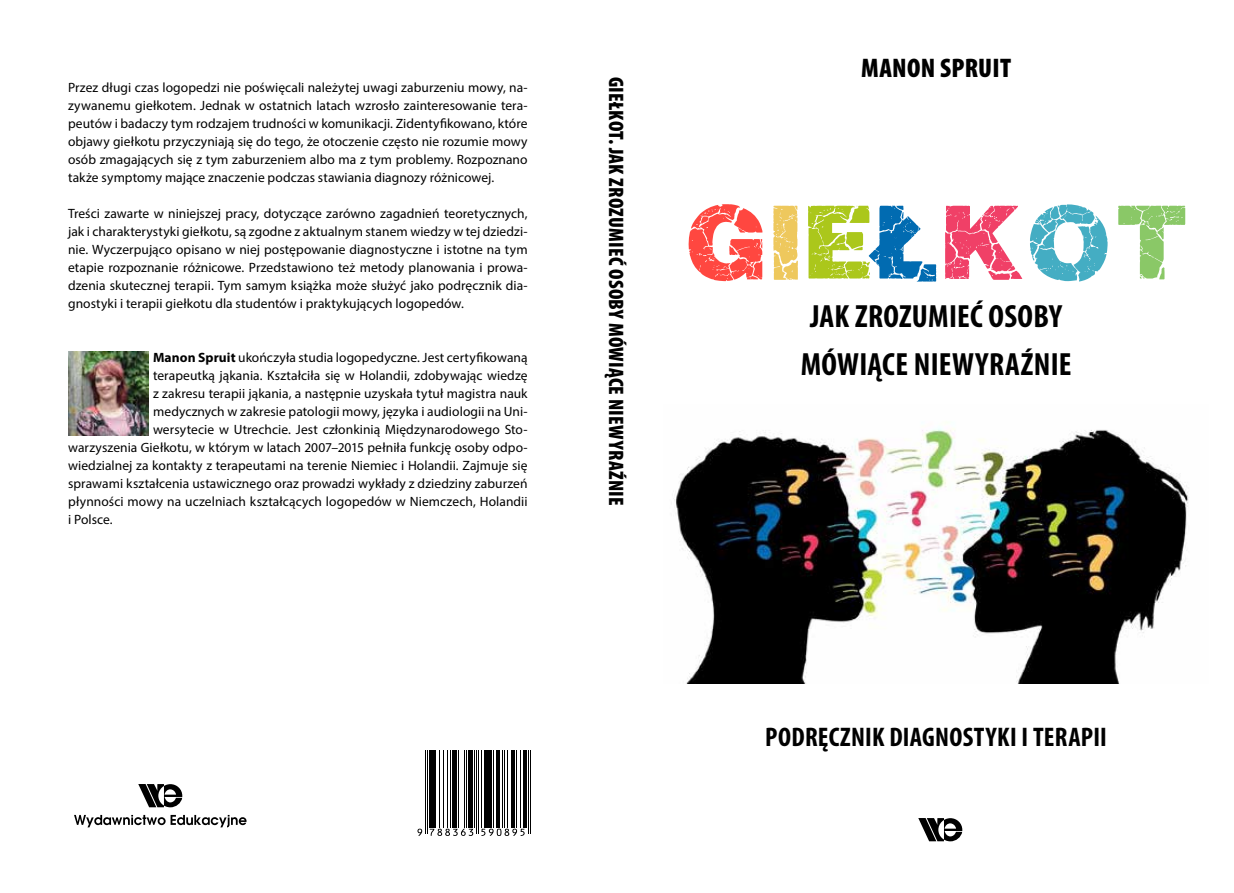
<style>
.page{position:relative;width:1234px;height:893px;background:#fff}
.page>*{position:absolute;margin:0;border:0;box-sizing:border-box;transform-origin:0 0}
.t1{font:89.25px "Crackvetica";letter-spacing:.11em;color:#ff4740}
.t2{font:700 condensed 32.25px/48.4px "Myriad Pro";letter-spacing:.01em;color:#000}
.t3{font:700 condensed 27px "Myriad Pro";letter-spacing:.01em;color:#000}
.t4{font:900 condensed 27px "Myriad Pro";letter-spacing:.01em;color:#000}
.t5{font:900 condensed 21px "Myriad Pro";letter-spacing:.01em;color:#000}
.t6{font:13.5px/18px "Myriad Pro";letter-spacing:.005em;color:#000;text-align:justify}
.s1{font-weight:700}
.s2{color:#eec85d}
.s3{color:#abc71b}
.s4{color:#016bb1}
.s5{color:#f04067}
.s6{color:#44adc3}
.s7{color:#8ac867}
</style>
<div class="page">
<img style="left:673px;top:428px;width:516px;height:256px">
<svg style="left:418px;top:750px;width:113px;height:85px"></svg>
<hr style="left:424px;top:750px;width:1px;height:84px;background:#000">
<hr style="left:427px;top:750px;width:1px;height:84px;background:#000">
<hr style="left:429px;top:750px;width:3px;height:77px;background:#000">
<hr style="left:433px;top:750px;width:2px;height:77px;background:#000">
<hr style="left:439px;top:750px;width:1px;height:77px;background:#000">
<hr style="left:442px;top:750px;width:1px;height:77px;background:#000">
<hr style="left:447px;top:750px;width:1px;height:77px;background:#000">
<hr style="left:450px;top:750px;width:1px;height:77px;background:#000">
<div style="left:452px;top:750px;width:5px;height:77px;background:#000"></div>
<hr style="left:458px;top:750px;width:1px;height:77px;background:#000">
<hr style="left:464px;top:750px;width:1px;height:77px;background:#000">
<hr style="left:466px;top:750px;width:1px;height:77px;background:#000">
<hr style="left:468px;top:750px;width:4px;height:77px;background:#000">
<hr style="left:474px;top:750px;width:1px;height:77px;background:#000">
<hr style="left:476px;top:750px;width:1px;height:84px;background:#000">
<hr style="left:478px;top:750px;width:1px;height:84px;background:#000">
<hr style="left:480px;top:750px;width:1px;height:77px;background:#000">
<hr style="left:484px;top:750px;width:3px;height:77px;background:#000">
<hr style="left:488px;top:750px;width:3px;height:77px;background:#000">
<hr style="left:493px;top:750px;width:1px;height:77px;background:#000">
<hr style="left:496px;top:750px;width:3px;height:77px;background:#000">
<hr style="left:501px;top:750px;width:1px;height:77px;background:#000">
<hr style="left:504px;top:750px;width:1px;height:77px;background:#000">
<hr style="left:507px;top:750px;width:1px;height:77px;background:#000">
<hr style="left:512px;top:750px;width:3px;height:77px;background:#000">
<hr style="left:516px;top:750px;width:1px;height:77px;background:#000">
<hr style="left:519px;top:750px;width:1px;height:77px;background:#000">
<hr style="left:523px;top:750px;width:3px;height:77px;background:#000">
<hr style="left:527px;top:750px;width:1px;height:84px;background:#000">
<hr style="left:529px;top:750px;width:1px;height:84px;background:#000">
<svg style="left:417px;top:829px;width:5px;height:7px"></svg>
<svg style="left:429px;top:829px;width:44px;height:7px"></svg>
<svg style="left:481px;top:829px;width:43px;height:7px"></svg>
<svg style="left:74px;top:815px;width:172px;height:12px"></svg>
<svg style="left:138px;top:784px;width:44px;height:23px"></svg>
<svg style="left:918px;top:818px;width:44px;height:23px"></svg>
<svg style="left:868px;top:216px;width:52px;height:52px"></svg>
<img style="left:68px;top:351px;width:81px;height:84px">
<p class="t6" style="left:68px;top:79px;width:461px">Przez długi czas logopedzi nie poświęcali należytej uwagi zaburzeniu mowy, na&shy;zywanemu giełkotem. Jednak w ostatnich latach wzrosło zainteresowanie tera&shy;peutów i badaczy tym rodzajem trudności w komunikacji. Zidentyfikowano, które objawy giełkotu przyczyniają się do tego, że otoczenie często nie rozumie mowy osób zmagających się z tym zaburzeniem albo ma z tym problemy. Rozpoznano także symptomy mające znaczenie podczas stawiania diagnozy różnicowej.</p>
<p class="t6" style="left:68px;top:205px;width:461px">Treści zawarte w niniejszej pracy, dotyczące zarówno zagadnień teoretycznych, jak i charakterystyki giełkotu, są zgodne z aktualnym stanem wiedzy w tej dziedzi&shy;nie. Wyczerpująco opisano w niej postępowanie diagnostyczne i istotne na tym etapie rozpoznanie różnicowe. Przedstawiono też metody planowania i prowa&shy;dzenia skutecznej terapii. Tym samym książka może służyć jako podręcznik dia&shy;gnostyki i terapii giełkotu dla studentów i praktykujących logopedów.</p>
<p class="t6" style="left:153px;top:349px;width:376px"><span class="s1">Manon Spruit</span> ukończyła studia logopedyczne. Jest certyfikowaną</p>
<p class="t6" style="left:153px;top:367px;width:376px">terapeutką jąkania. Kształciła się w Holandii, zdobywając wiedzę</p>
<p class="t6" style="left:153px;top:385px;width:376px">z zakresu terapii jąkania, a następnie uzyskała tytuł magistra nauk</p>
<p class="t6" style="left:153px;top:403px;width:376px">medycznych w zakresie patologii mowy, języka i audiologii na Uni-</p>
<p class="t6" style="left:153px;top:421px;width:376px">wersytecie w Utrechcie. Jest członkinią Międzynarodowego Sto-</p>
<p class="t6" style="left:68px;top:439px;width:461px">warzyszenia Giełkotu, w którym w latach 2007–2015 pełniła funkcję osoby odpo-</p>
<p class="t6" style="left:68px;top:457px;width:461px">wiedzialnej za kontakty z terapeutami na terenie Niemiec i Holandii. Zajmuje się</p>
<p class="t6" style="left:68px;top:475px;width:461px">sprawami kształcenia ustawicznego oraz prowadzi wykłady z dziedziny zaburzeń</p>
<p class="t6" style="left:68px;top:493px;width:461px">płynności mowy na uczelniach kształcących logopedów w Niemczech, Holandii</p>
<p class="t6" style="left:68px;top:511px;width:46px">i Polsce.</p>
<h3 class="t5" style="left:627px;top:77px;width:431px;rotate:90deg">GIEŁKOT. JAK ZROZUMIEĆ OSOBY MÓWIĄCE NIEWYRAŹNIE</h3>
<h3 class="t4" style="left:861px;top:53px;width:151px">MANON SPRUIT</h3>
<h1 class="t1" style="left:688px;top:204px;width:496px">G<span class="s2">I</span><span class="s3">E</span><span class="s4">L</span><span class="s5">K</span><span class="s6">O</span><span class="s7">T</span></h1>
<h2 class="t2" style="left:800px;top:291px;width:272px">JAK ZROZUMIEĆ OSOBY<br>MÓWIĄCE NIEWYRAŹNIE</h2>
<h3 class="t3" style="left:765px;top:720px;width:343px">PODRĘCZNIK DIAGNOSTYKI I TERAPII</h3>
</div>
